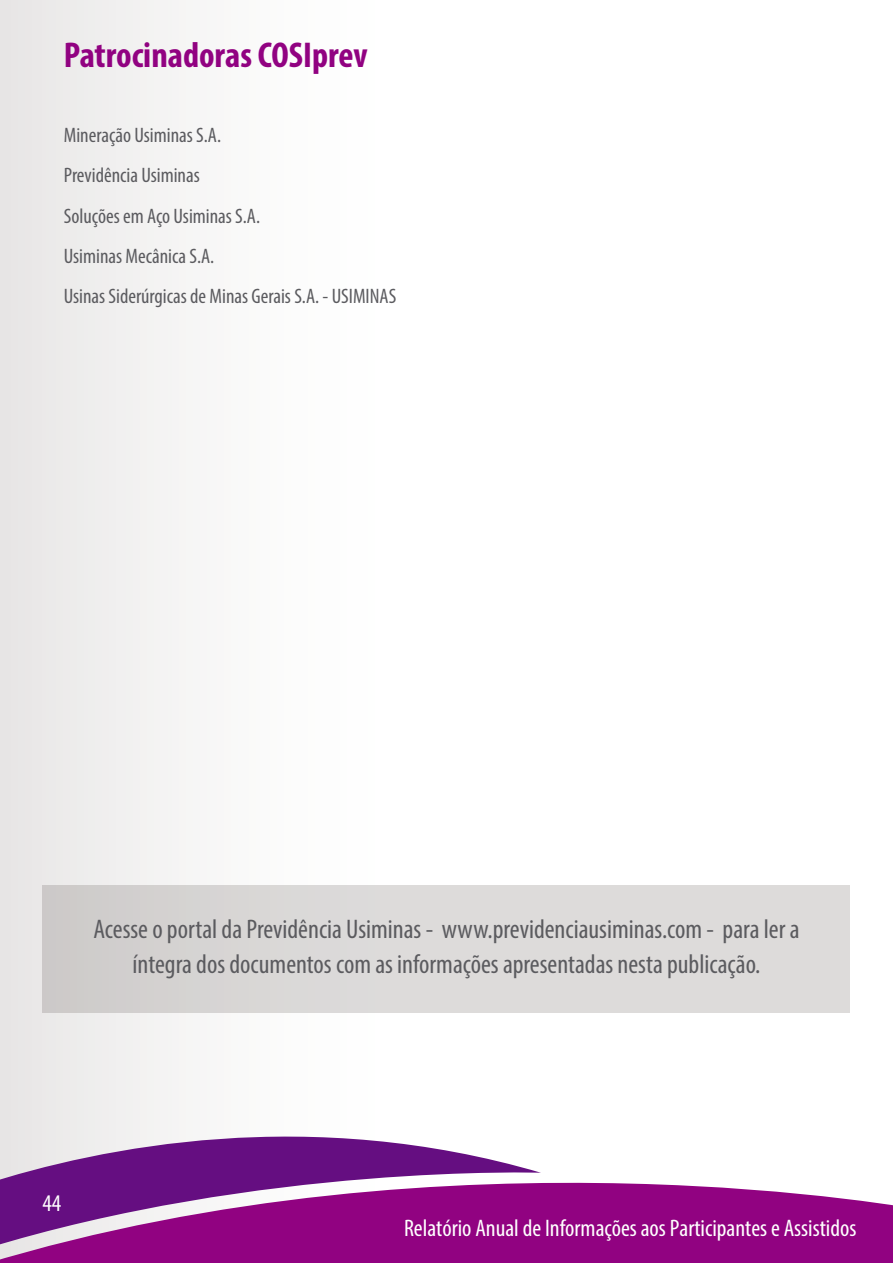
<style>
.page{position:relative;width:893px;height:1263px;background:#fff}
.page>*{position:absolute;margin:0;border:0;box-sizing:border-box;transform-origin:0 0}
.t1{font:700 condensed 36px "Myriad Pro";color:#910281}
.t2{font:condensed 27px/35.1px "Myriad Pro";color:#5b5b5f;text-align:center}
.t3{font:condensed 24px "Myriad Pro";color:#fff}
.t4{font:condensed 21px/40.2px "Myriad Pro";color:#5b5b5f}
</style>
<div class="page">
<div style="left:0;top:0;width:892px;height:1263px;background:linear-gradient(to right,#f1f0f0,#fff)"></div>
<svg style="left:0;top:1121px;width:893px;height:142px;fill:#910281"></svg>
<svg style="left:0;top:1105px;width:541px;height:144px"></svg>
<div style="left:43px;top:885px;width:807px;height:128px;background:linear-gradient(to right,#d3d1d0,#e1dfde)"></div>
<h1 class="t1" style="left:64px;top:33px;width:305px">Patrocinadoras COSIprev</h1>
<p class="t4" style="left:64px;top:115px;width:334px">Mineração Usiminas S.A.<br>Previdência Usiminas<br>Soluções em Aço Usiminas S.A.<br>Usiminas Mecânica S.A.<br>Usinas Siderúrgicas de Minas Gerais S.A. - USIMINAS</p>
<p class="t2" style="left:93px;top:911px;width:708px">Acesse o portal da Previdência Usiminas - www.previdenciausiminas.com - para ler a íntegra dos documentos com as informações apresentadas nesta publicação.</p>
<p class="t3" style="left:43px;top:1188px;width:20px">44</p>
<p class="t3" style="left:404px;top:1209px;width:454px">Relatório Anual de Informações aos Participantes e Assistidos</p>
</div>
